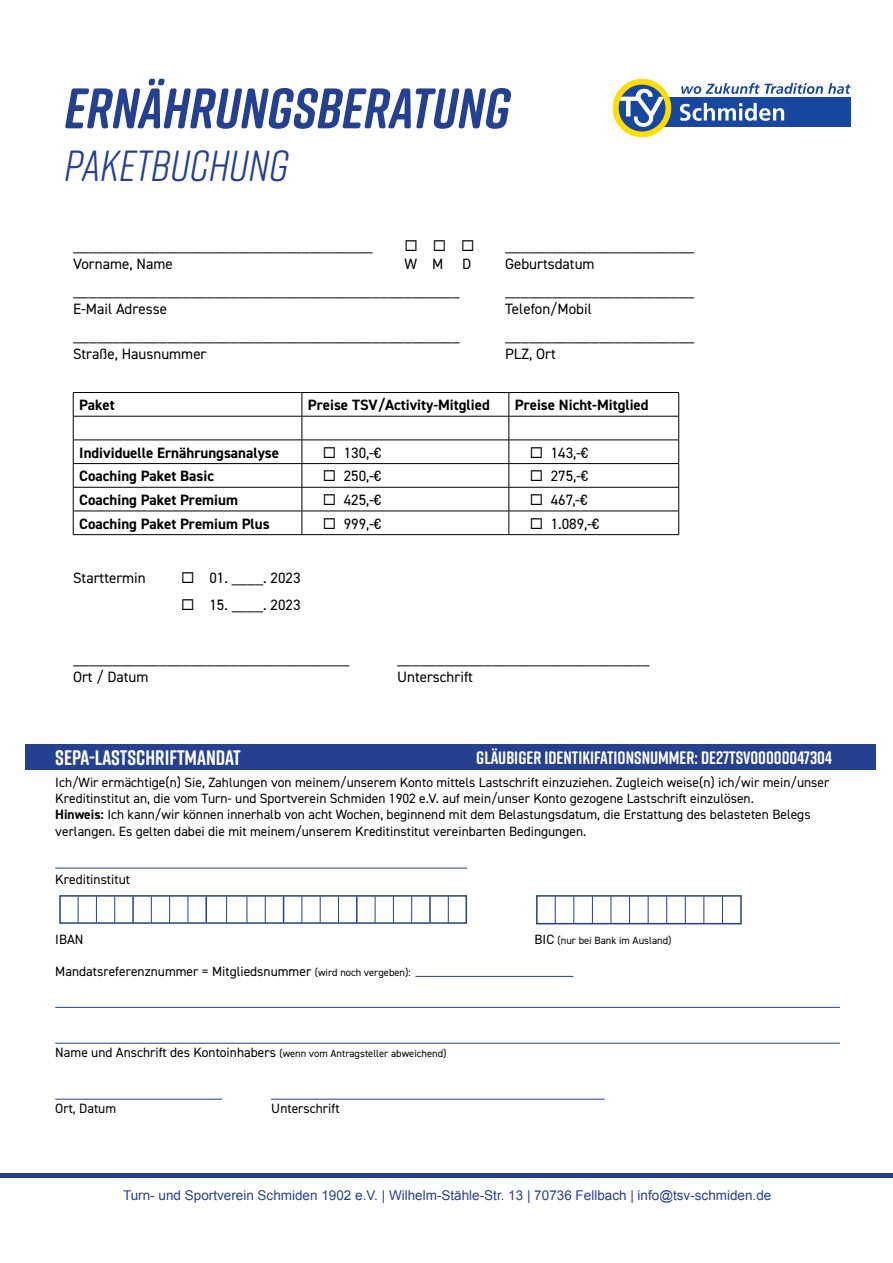
<style>
.page{position:relative;width:893px;height:1263px;background:#fff}
.page>*{position:absolute;margin:0;border:0;box-sizing:border-box;transform-origin:0 0}
.t1{font:italic 700 57px "Rift Soft";color:#25408f}
.t2{font:italic 43.5px "Rift Soft";color:#25408f}
.t3{font:700 21px "Rift Soft";color:#fff}
.t4{font:700 18px "Rift Soft";color:#fff}
.t5{font:15px "DIN2014";color:#000}
.t6{font:700 15px "DIN2014";color:#000}
.t7{font:15px "Wingdings";color:#000}
.t8{font:13.5px/16.2px "DIN2014";color:#000}
.t9{font:13.5px "Arial";color:#25408f}
.t10{font:10.5px "DIN2014";color:#000}
.s1{font-weight:700}
.s2{font-size:13.5px}
.s3{font-size:10.5px}
</style>
<div class="page">
<div style="left:640px;top:97px;width:211px;height:30px;background:#17479e"></div>
<svg style="left:680px;top:103px;width:104px;height:18px"></svg>
<svg style="left:681px;top:83px;width:170px;height:11px"></svg>
<svg style="left:613px;top:79px;width:58px;height:58px"></svg>
<hr style="left:0;top:1173px;width:893px;height:4px;background:#25408f">
<hr style="left:73px;top:392px;width:229px;height:1px;background:#000">
<hr style="left:302px;top:392px;width:207px;height:1px;background:#000">
<hr style="left:509px;top:392px;width:170px;height:1px;background:#000">
<hr style="left:73px;top:416px;width:229px;height:1px;background:#000">
<hr style="left:302px;top:416px;width:207px;height:1px;background:#000">
<hr style="left:509px;top:416px;width:170px;height:1px;background:#000">
<hr style="left:73px;top:440px;width:229px;height:1px;background:#000">
<hr style="left:302px;top:440px;width:207px;height:1px;background:#000">
<hr style="left:509px;top:440px;width:170px;height:1px;background:#000">
<hr style="left:73px;top:463px;width:229px;height:1px;background:#000">
<hr style="left:302px;top:463px;width:207px;height:1px;background:#000">
<hr style="left:509px;top:463px;width:170px;height:1px;background:#000">
<hr style="left:73px;top:487px;width:229px;height:1px;background:#000">
<hr style="left:302px;top:487px;width:207px;height:1px;background:#000">
<hr style="left:509px;top:487px;width:170px;height:1px;background:#000">
<hr style="left:73px;top:511px;width:229px;height:1px;background:#000">
<svg style="left:73px;top:393px;width:1px;height:141px"></svg>
<hr style="left:302px;top:511px;width:207px;height:1px;background:#000">
<svg style="left:302px;top:393px;width:1px;height:141px"></svg>
<hr style="left:509px;top:511px;width:170px;height:1px;background:#000">
<svg style="left:509px;top:393px;width:1px;height:141px"></svg>
<svg style="left:678px;top:393px;width:1px;height:141px"></svg>
<hr style="left:73px;top:534px;width:229px;height:1px;background:#000">
<hr style="left:302px;top:534px;width:207px;height:1px;background:#000">
<hr style="left:509px;top:534px;width:170px;height:1px;background:#000">
<div style="left:26px;top:744px;width:850px;height:26px;background:#25408f"></div>
<div style="left:59px;top:895px;width:408px;height:29px;border:2px solid #25408f"></div>
<div style="left:536px;top:895px;width:206px;height:29px;border:2px solid #25408f"></div>
<svg style="left:226px;top:896px;width:1px;height:27px"></svg>
<svg style="left:247px;top:896px;width:1px;height:27px"></svg>
<svg style="left:265px;top:896px;width:1px;height:27px"></svg>
<svg style="left:448px;top:896px;width:1px;height:27px"></svg>
<hr style="left:429px;top:896px;width:2px;height:27px;background:#25408f">
<svg style="left:411px;top:896px;width:1px;height:27px"></svg>
<svg style="left:283px;top:896px;width:1px;height:27px"></svg>
<svg style="left:302px;top:896px;width:1px;height:27px"></svg>
<svg style="left:320px;top:896px;width:1px;height:27px"></svg>
<svg style="left:393px;top:896px;width:1px;height:27px"></svg>
<svg style="left:338px;top:896px;width:1px;height:27px"></svg>
<hr style="left:356px;top:896px;width:2px;height:27px;background:#25408f">
<svg style="left:375px;top:896px;width:1px;height:27px"></svg>
<svg style="left:555px;top:896px;width:1px;height:27px"></svg>
<svg style="left:114px;top:896px;width:1px;height:27px"></svg>
<svg style="left:78px;top:896px;width:1px;height:27px"></svg>
<svg style="left:96px;top:896px;width:1px;height:27px"></svg>
<svg style="left:169px;top:896px;width:1px;height:27px"></svg>
<hr style="left:205px;top:896px;width:2px;height:27px;background:#25408f">
<svg style="left:188px;top:896px;width:1px;height:27px"></svg>
<svg style="left:151px;top:896px;width:1px;height:27px"></svg>
<hr style="left:132px;top:896px;width:2px;height:27px;background:#25408f">
<svg style="left:574px;top:896px;width:1px;height:27px"></svg>
<svg style="left:611px;top:896px;width:1px;height:27px"></svg>
<svg style="left:592px;top:896px;width:1px;height:27px"></svg>
<svg style="left:629px;top:896px;width:1px;height:27px"></svg>
<svg style="left:648px;top:896px;width:1px;height:27px"></svg>
<svg style="left:666px;top:896px;width:1px;height:27px"></svg>
<svg style="left:685px;top:896px;width:1px;height:27px"></svg>
<svg style="left:704px;top:896px;width:1px;height:27px"></svg>
<svg style="left:722px;top:896px;width:1px;height:27px"></svg>
<hr style="left:55px;top:868px;width:412px;height:1px;background:#25408f">
<hr style="left:415px;top:976px;width:158px;height:1px;background:#25408f">
<hr style="left:55px;top:1043px;width:785px;height:1px;background:#25408f">
<hr style="left:55px;top:1007px;width:785px;height:1px;background:#25408f">
<hr style="left:55px;top:1099px;width:167px;height:1px;background:#25408f">
<hr style="left:271px;top:1099px;width:334px;height:1px;background:#25408f">
<h1 class="t1" style="left:65px;top:68px;width:447px">ERNÄHRUNGSBERATUNG</h1>
<h2 class="t2" style="left:65px;top:135px;width:226px">PAKETBUCHUNG</h2>
<p class="t5" style="left:73px;top:237px;width:301px">______________________________________</p>
<p class="t7" style="left:405px;top:238px;width:72px">◻ ◻ ◻</p>
<p class="t5" style="left:505px;top:237px;width:191px">________________________</p>
<p class="t5" style="left:73px;top:255px;width:101px">Vorname, Name</p>
<p class="t5" style="left:405px;top:255px;width:68px">W M D</p>
<p class="t5" style="left:505px;top:255px;width:91px">Geburtsdatum</p>
<p class="t5" style="left:73px;top:282px;width:388px">_________________________________________________</p>
<p class="t5" style="left:505px;top:282px;width:191px">________________________</p>
<p class="t5" style="left:73px;top:300px;width:95px">E-Mail Adresse</p>
<p class="t5" style="left:505px;top:300px;width:88px">Telefon/Mobil</p>
<p class="t5" style="left:73px;top:327px;width:388px">_________________________________________________</p>
<p class="t5" style="left:505px;top:327px;width:191px">________________________</p>
<p class="t5" style="left:73px;top:345px;width:135px">Straße, Hausnummer</p>
<p class="t5" style="left:505px;top:345px;width:52px">PLZ, Ort</p>
<p class="t6" style="left:79px;top:395px;width:37px">Paket</p>
<p class="t6" style="left:308px;top:395px;width:183px">Preise TSV/Activity-Mitglied</p>
<p class="t6" style="left:515px;top:395px;width:135px">Preise Nicht-Mitglied</p>
<p class="t6" style="left:79px;top:442px;width:201px">Individuelle Ernährungsanalyse</p>
<p class="t5" style="left:323px;top:443px;width:60px">◻ 130,-€</p>
<p class="t5" style="left:530px;top:443px;width:60px">◻ 143,-€</p>
<p class="t6" style="left:79px;top:466px;width:136px">Coaching Paket Basic</p>
<p class="t5" style="left:323px;top:467px;width:60px">◻ 250,-€</p>
<p class="t5" style="left:530px;top:467px;width:60px">◻ 275,-€</p>
<p class="t6" style="left:79px;top:490px;width:160px">Coaching Paket Premium</p>
<p class="t5" style="left:323px;top:490px;width:60px">◻ 425,-€</p>
<p class="t5" style="left:530px;top:490px;width:59px">◻ 467,-€</p>
<p class="t6" style="left:79px;top:513px;width:192px">Coaching Paket Premium Plus</p>
<p class="t5" style="left:323px;top:514px;width:60px">◻ 999,-€</p>
<p class="t5" style="left:530px;top:514px;width:71px">◻ 1.089,-€</p>
<p class="t5" style="left:73px;top:568px;width:74px">Starttermin</p>
<p class="t5" style="left:181px;top:568px;width:121px">◻ 01. ____. 2023</p>
<p class="t5" style="left:181px;top:595px;width:121px">◻ 15. ____. 2023</p>
<p class="t5" style="left:73px;top:649px;width:278px">___________________________________</p>
<p class="t5" style="left:397px;top:649px;width:254px">________________________________</p>
<p class="t5" style="left:73px;top:667px;width:77px">Ort / Datum</p>
<p class="t5" style="left:397px;top:667px;width:77px">Unterschrift</p>
<h3 class="t4" style="left:476px;top:745px;width:357px">GLÄUBIGER IDENTIKIFATIONSNUMMER: DE27TSV00000047304</h3>
<h3 class="t3" style="left:55px;top:743px;width:187px">SEPA-LASTSCHRIFTMANDAT</h3>
<p class="t8" style="left:55px;top:774px;width:776px">Ich/Wir ermächtige(n) Sie, Zahlungen von meinem/unserem Konto mittels Lastschrift einzuziehen. Zugleich weise(n) ich/wir mein/unser Kreditinstitut an, die vom Turn- und Sportverein Schmiden 1902 e.V. auf mein/unser Konto gezogene Lastschrift einzulösen.<br><span class="s1">Hinweis:</span> Ich kann/wir können innerhalb von acht Wochen, beginnend mit dem Belastungsdatum, die Erstattung des belasteten Belegs verlangen. Es gelten dabei die mit meinem/unserem Kreditinstitut vereinbarten Bedingungen.</p>
<p class="t8" style="left:55px;top:871px;width:76px">Kreditinstitut</p>
<p class="t8" style="left:55px;top:931px;width:30px">IBAN</p>
<p class="t10" style="left:535px;top:933px;width:138px"><span class="s2">BIC</span> (nur bei Bank im Ausland)</p>
<p class="t8" style="left:55px;top:963px;width:357px">Mandatsreferenznummer = Mitgliedsnummer <span class="s3">(wird noch vergeben):</span></p>
<p class="t8" style="left:55px;top:1044px;width:393px">Name und Anschrift des Kontoinhabers <span class="s3">(wenn vom Antragsteller abweichend)</span></p>
<p class="t8" style="left:55px;top:1100px;width:62px">Ort, Datum</p>
<p class="t8" style="left:271px;top:1100px;width:70px">Unterschrift</p>
<p class="t9" style="left:123px;top:1186px;width:650px">Turn- und Sportverein Schmiden 1902 e.V. | Wilhelm-Stähle-Str. 13 | 70736 Fellbach | info@tsv-schmiden.de</p>
</div>
